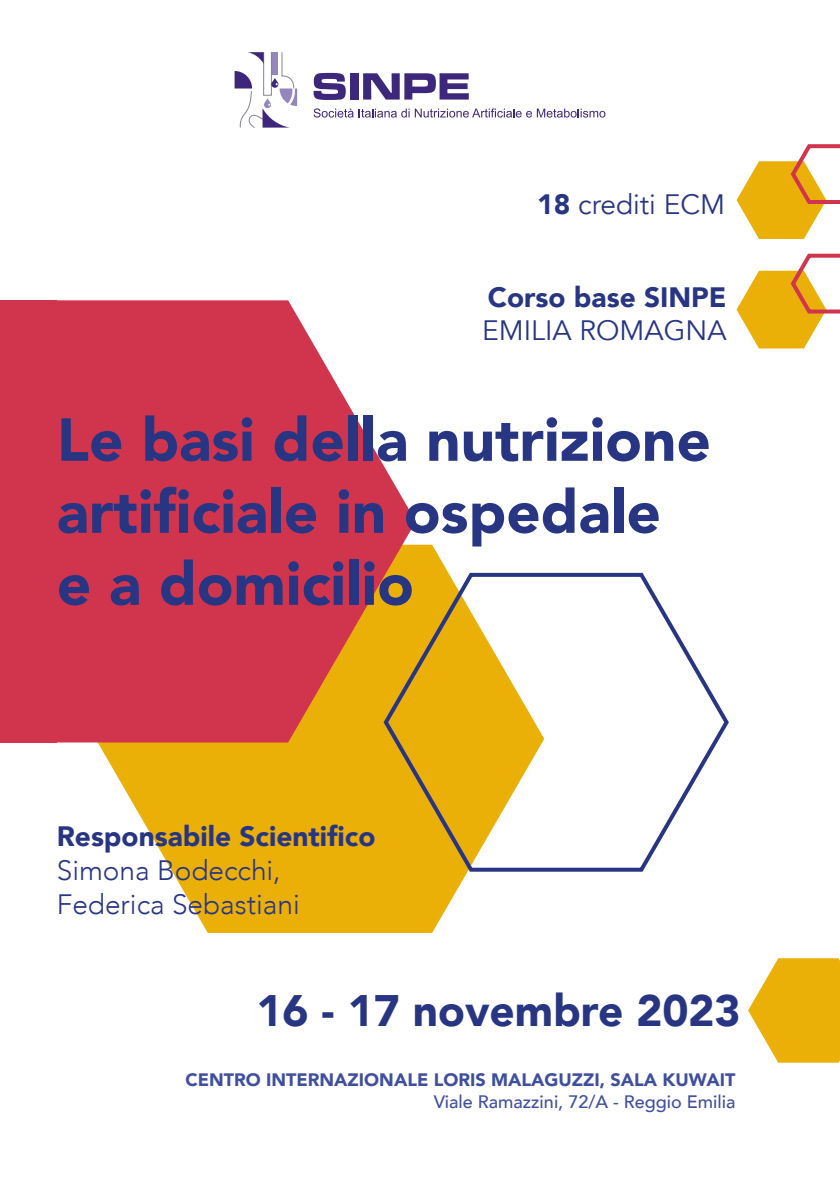
<style>
.page{position:relative;width:840px;height:1191px;background:#fff}
.page>*{position:absolute;margin:0;border:0;box-sizing:border-box;transform-origin:0 0}
.t1{font:900 60px/72px "Avenir";color:#283583}
.t2{font:900 44px "Avenir";color:#283583}
.t3{font:900 28px "Avenir";color:#283583}
.t4{font:300 28px/33.6px "Avenir";color:#283583}
.t5{font:28px "Avenir";color:#283583}
.t6{font:900 18px "Avenir";color:#404f9d}
.t7{font:500 18px "Avenir";color:#404f9d}
.s1{font-weight:900}
</style>
<div class="page">
<svg style="left:96px;top:545px;width:371px;height:388px;fill:#eab008"></svg>
<svg style="left:57px;top:300px;width:358px;height:442px;background:#d64d5a"></svg>
<svg style="left:381px;top:569px;width:348px;height:304px"></svg>
<svg style="left:748px;top:958px;width:91px;height:104px"></svg>
<svg style="left:736px;top:144px;width:103px;height:95px"></svg>
<svg style="left:736px;top:253px;width:103px;height:95px"></svg>
<div style="left:0;top:300px;width:57px;height:442px;background:#d1354e"></div>
<svg style="left:313px;top:73px;width:32px;height:27px"></svg>
<div style="left:350px;top:73px;width:8px;height:27px;background:#3d277b"></div>
<svg style="left:363px;top:73px;width:105px;height:27px"></svg>
<svg style="left:313px;top:108px;width:292px;height:10px"></svg>
<svg style="left:234px;top:52px;width:63px;height:76px"></svg>
<p class="t5" style="left:537px;top:187px;width:189px"><span class="s1">18</span> crediti ECM</p>
<p class="t3" style="left:487px;top:273px;width:240px">Corso base SINPE</p>
<p class="t5" style="left:482px;top:314px;width:246px">EMILIA ROMAGNA</p>
<p class="t1" style="left:57px;top:402px;width:655px">Le basi della nutrizione artificiale in ospedale<br>e a domicilio</p>
<p class="t3" style="left:57px;top:812px;width:320px">Responsabile Scientifico</p>
<p class="t4" style="left:57px;top:853px;width:244px">Simona Bodecchi,<br>Federica Sebastiani</p>
<p class="t2" style="left:256px;top:973px;width:485px">16 - 17 novembre 2023</p>
<p class="t6" style="left:185px;top:1064px;width:551px">CENTRO INTERNAZIONALE LORIS MALAGUZZI, SALA KUWAIT</p>
<p class="t7" style="left:433px;top:1086px;width:303px">Viale Ramazzini, 72/A - Reggio Emilia</p>
</div>
